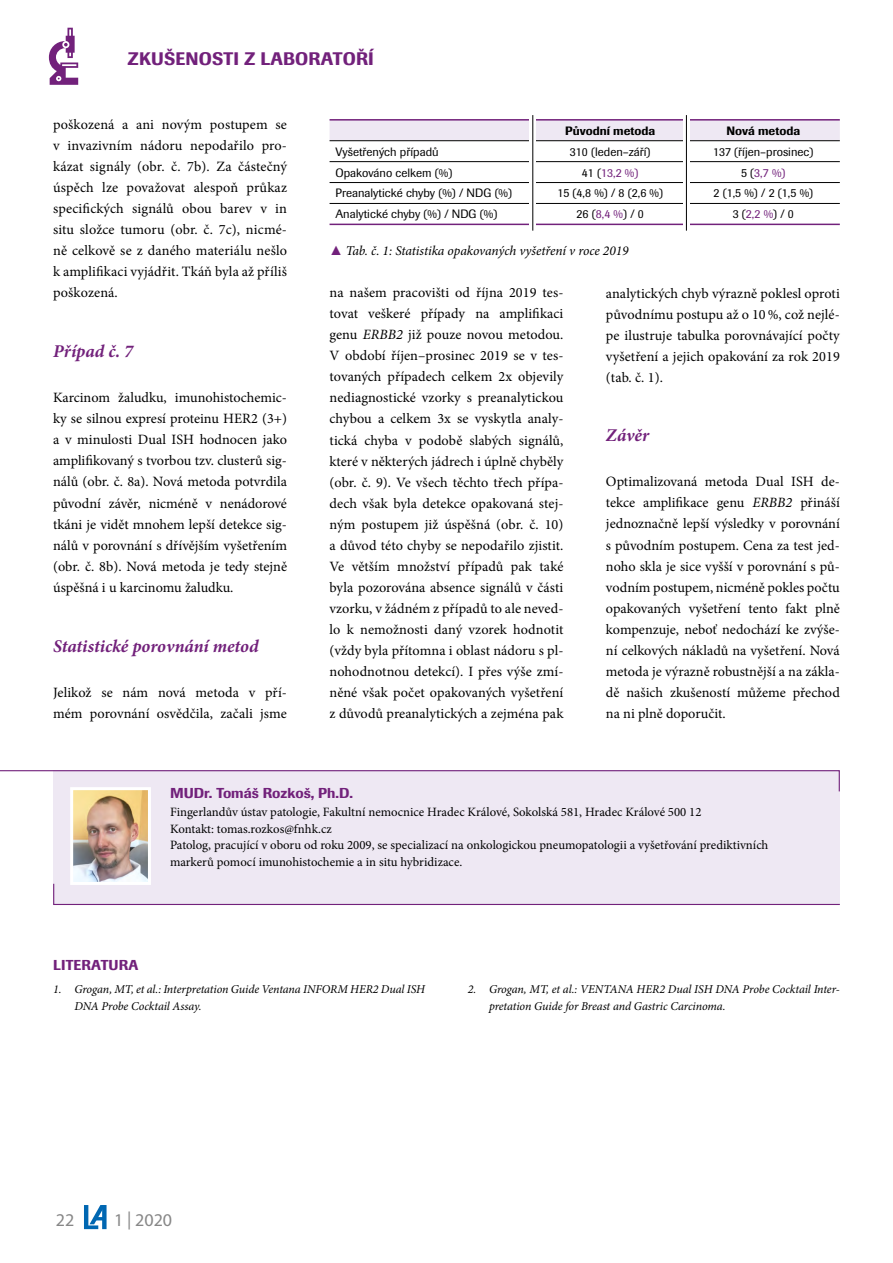
<style>
.page{position:relative;width:893px;height:1263px;background:#fff}
.page>*{position:absolute;margin:0;border:0;box-sizing:border-box;transform-origin:0 0}
.t1{font:italic 700 18px "Minion Pro";letter-spacing:-.005em;color:#72217b}
.t2{font:500 18px "Imago";letter-spacing:.01em;color:#72217b}
.t3{font:18px "Myriad Pro";color:#878787}
.t4{font:14.25px/21px "Minion Pro";color:#000;text-align:justify}
.t5{font:500 14.25px "Imago";color:#72217b}
.t6{font:italic 13.5px "Minion Pro";letter-spacing:-.01em;color:#000}
.t7{font:12.75px/16.5px "Minion Pro";color:#000}
.t8{font:italic 12px/16.5px "Minion Pro";letter-spacing:-.01em;color:#000}
.t9{font:12px "Imago";color:#000}
.t10{font:500 12px "Imago";color:#000}
.t11{font:12px "Imago";color:#72217b}
.s1{color:#000}
.s2{color:#72217b}
.s3{font-family:"Franklin Gothic";font-weight:500;font-style:normal;color:#72217b}
.s4{font-style:italic}
</style>
<div class="page">
<svg style="left:84px;top:1205px;width:23px;height:24px"></svg>
<svg style="left:49px;top:28px;width:29px;height:57px"></svg>
<div style="left:330px;top:121px;width:510px;height:19px;background:#eee8f3"></div>
<hr style="left:330px;top:140px;width:204px;height:1px;background:#000">
<hr style="left:534px;top:140px;width:153px;height:1px;background:#000">
<hr style="left:687px;top:140px;width:153px;height:1px;background:#000">
<hr style="left:330px;top:161px;width:204px;height:1px;background:#000">
<hr style="left:534px;top:161px;width:153px;height:1px;background:#000">
<hr style="left:687px;top:161px;width:153px;height:1px;background:#000">
<hr style="left:330px;top:182px;width:204px;height:1px;background:#000">
<hr style="left:534px;top:182px;width:153px;height:1px;background:#000">
<hr style="left:687px;top:182px;width:153px;height:1px;background:#000">
<hr style="left:330px;top:203px;width:204px;height:1px;background:#000">
<hr style="left:534px;top:203px;width:153px;height:1px;background:#000">
<hr style="left:687px;top:203px;width:153px;height:1px;background:#000">
<hr style="left:330px;top:119px;width:204px;height:2px;background:#72217b">
<hr style="left:534px;top:119px;width:153px;height:2px;background:#72217b">
<hr style="left:687px;top:119px;width:153px;height:2px;background:#72217b">
<hr style="left:330px;top:224px;width:204px;height:1px;background:#72217b">
<hr style="left:534px;top:224px;width:153px;height:1px;background:#72217b">
<hr style="left:687px;top:224px;width:153px;height:1px;background:#72217b">
<div style="left:53px;top:770px;width:787px;height:135px;background:#eee8f3"></div>
<svg style="left:0;top:770px;width:840px;height:22px"></svg>
<svg style="left:53px;top:883px;width:787px;height:22px"></svg>
<img style="left:74px;top:791px;width:73px;height:90px">
<div style="left:70px;top:787px;width:81px;height:98px;border:3px solid #fff"></div>
<svg style="left:529px;top:115px;width:7px;height:116px"></svg>
<hr style="left:533px;top:115px;width:1px;height:116px;background:#000">
<svg style="left:683px;top:115px;width:7px;height:116px"></svg>
<hr style="left:686px;top:115px;width:1px;height:116px;background:#000">
<p class="t2" style="left:128px;top:47px;width:248px">ZKUŠENOSTI Z LABORATOŘÍ</p>
<p class="t4" style="left:53px;top:114px;width:235px">poškozená a ani novým postupem se v invazivním nádoru nepodařilo pro&shy;kázat signály (obr. č. 7b). Za částečný úspěch lze považovat alespoň průkaz specifických signálů obou barev v in situ složce tumoru (obr. č. 7c), nicmé&shy;ně celkově se z daného materiálu nešlo k amplifikaci vyjádřit. Tkáň byla až příliš poškozená.</p>
<p class="t1" style="left:53px;top:339px;width:81px">Případ č. 7</p>
<p class="t4" style="left:53px;top:387px;width:235px">Karcinom žaludku, imunohistochemic&shy;ky se silnou expresí proteinu HER2 (3+) a v minulosti Dual ISH hodnocen jako amplifikovaný s tvorbou tzv. clusterů sig&shy;nálů (obr. č. 8a). Nová metoda potvrdila původní závěr, nicméně v nenádorové tkáni je vidět mnohem lepší detekce sig&shy;nálů v porovnání s dřívějším vyšetřením (obr. č. 8b). Nová metoda je tedy stejně úspěšná i u karcinomu žaludku.</p>
<p class="t1" style="left:53px;top:633px;width:207px">Statistické porovnání metod</p>
<p class="t4" style="left:53px;top:681px;width:235px">Jelikož se nám nová metoda v pří&shy;mém porovnání osvědčila, začali jsme</p>
<p class="t10" style="left:565px;top:123px;width:92px">Původní metoda</p>
<p class="t10" style="left:726px;top:123px;width:75px">Nová metoda</p>
<p class="t9" style="left:336px;top:144px;width:105px">Vyšetřených případů</p>
<p class="t9" style="left:570px;top:144px;width:82px">310 (leden–září)</p>
<p class="t9" style="left:713px;top:144px;width:102px">137 (říjen–prosinec)</p>
<p class="t9" style="left:336px;top:165px;width:118px">Opakováno celkem (%)</p>
<p class="t11" style="left:582px;top:165px;width:58px"><span class="s1">41 (</span>13,2 %)</p>
<p class="t11" style="left:741px;top:165px;width:46px"><span class="s1">5 (</span>3,7 %)</p>
<p class="t9" style="left:336px;top:185px;width:178px">Preanalytické chyby (%) / NDG (%)</p>
<p class="t9" style="left:557px;top:185px;width:107px">15 (4,8 %) / 8 (2,6 %)</p>
<p class="t9" style="left:713px;top:185px;width:101px">2 (1,5 %) / 2 (1,5 %)</p>
<p class="t9" style="left:336px;top:206px;width:163px">Analytické chyby (%) / NDG (%)</p>
<p class="t9" style="left:577px;top:206px;width:69px">26 (<span class="s2">8,4 %</span>) / 0</p>
<p class="t9" style="left:733px;top:206px;width:63px">3 (<span class="s2">2,2 %</span>) / 0</p>
<p class="t6" style="left:330px;top:242px;width:301px"><span class="s3">▲</span> Tab. č. 1: Statistika opakovaných vyšetření v roce 2019</p>
<p class="t4" style="left:330px;top:282px;width:235px">na našem pracovišti od října 2019 tes&shy;tovat veškeré případy na amplifikaci genu <span class="s4">ERBB2</span> již pouze novou metodou.<br>V období říjen–prosinec 2019 se v tes&shy;tovaných případech celkem 2x objevily nediagnostické vzorky s preanalytickou chybou a celkem 3x se vyskytla analy&shy;tická chyba v podobě slabých signálů, které v některých jádrech i úplně chyběly (obr. č. 9). Ve všech těchto třech přípa&shy;dech však byla detekce opakovaná stej&shy;ným postupem již úspěšná (obr. č. 10) a důvod této chyby se nepodařilo zjistit.<br>Ve větším množství případů pak také byla pozorována absence signálů v části vzorku, v žádném z případů to ale neved&shy;lo k nemožnosti daný vzorek hodnotit (vždy byla přítomna i oblast nádoru s pl&shy;nohodnotnou detekcí). I přes výše zmí&shy;něné však počet opakovaných vyšetření z důvodů preanalytických a zejména pak</p>
<p class="t4" style="left:606px;top:283px;width:235px">analytických chyb výrazně poklesl oproti původnímu postupu až o 10%, což nejlé&shy;pe ilustruje tabulka porovnávající počty vyšetření a jejich opakování za rok 2019 (tab. č. 1).</p>
<p class="t1" style="left:606px;top:423px;width:45px">Závěr</p>
<p class="t4" style="left:606px;top:471px;width:235px">Optimalizovaná metoda Dual ISH de&shy;tekce amplifikace genu <span class="s4">ERBB2</span> přináší jednoznačně lepší výsledky v porovnání s původním postupem. Cena za test jed&shy;noho skla je sice vyšší v porovnání s pů&shy;vodním postupem, nicméně pokles počtu opakovaných vyšetření tento fakt plně kompenzuje, neboť nedochází ke zvýše&shy;ní celkových nákladů na vyšetření. Nová metoda je výrazně robustnější a na zákla&shy;dě našich zkušeností můžeme přechod na ni plně doporučit.</p>
<p class="t5" style="left:170px;top:784px;width:184px">MUDr. Tomáš Rozkoš, Ph.D.</p>
<p class="t7" style="left:170px;top:804px;width:600px">Fingerlandův ústav patologie, Fakultní nemocnice Hradec Králové, Sokolská 581, Hradec Králové 500 12<br>Kontakt: tomas.rozkos@fnhk.cz<br>Patolog, pracující v oboru od roku 2009, se specializací na onkologickou pneumopatologii a vyšetřování prediktivních markerů pomocí imunohistochemie a in situ hybridizace.</p>
<p class="t5" style="left:53px;top:956px;width:87px">LITERATURA</p>
<p class="t8" style="left:74px;top:981px;width:352px;text-indent:-21px">1. Grogan, MT, et al.: Interpretation Guide Ventana INFORM HER2 Dual ISH<br>DNA Probe Cocktail Assay.</p>
<p class="t8" style="left:489px;top:981px;width:352px;text-indent:-21px">2. Grogan, MT, et al.: VENTANA HER2 Dual ISH DNA Probe Cocktail Inter&shy;pretation Guide for Breast and Gastric Carcinoma.</p>
<p class="t3" style="left:56px;top:1210px;width:20px">22</p>
<p class="t3" style="left:114px;top:1210px;width:60px">1 | 2020</p>
</div>
